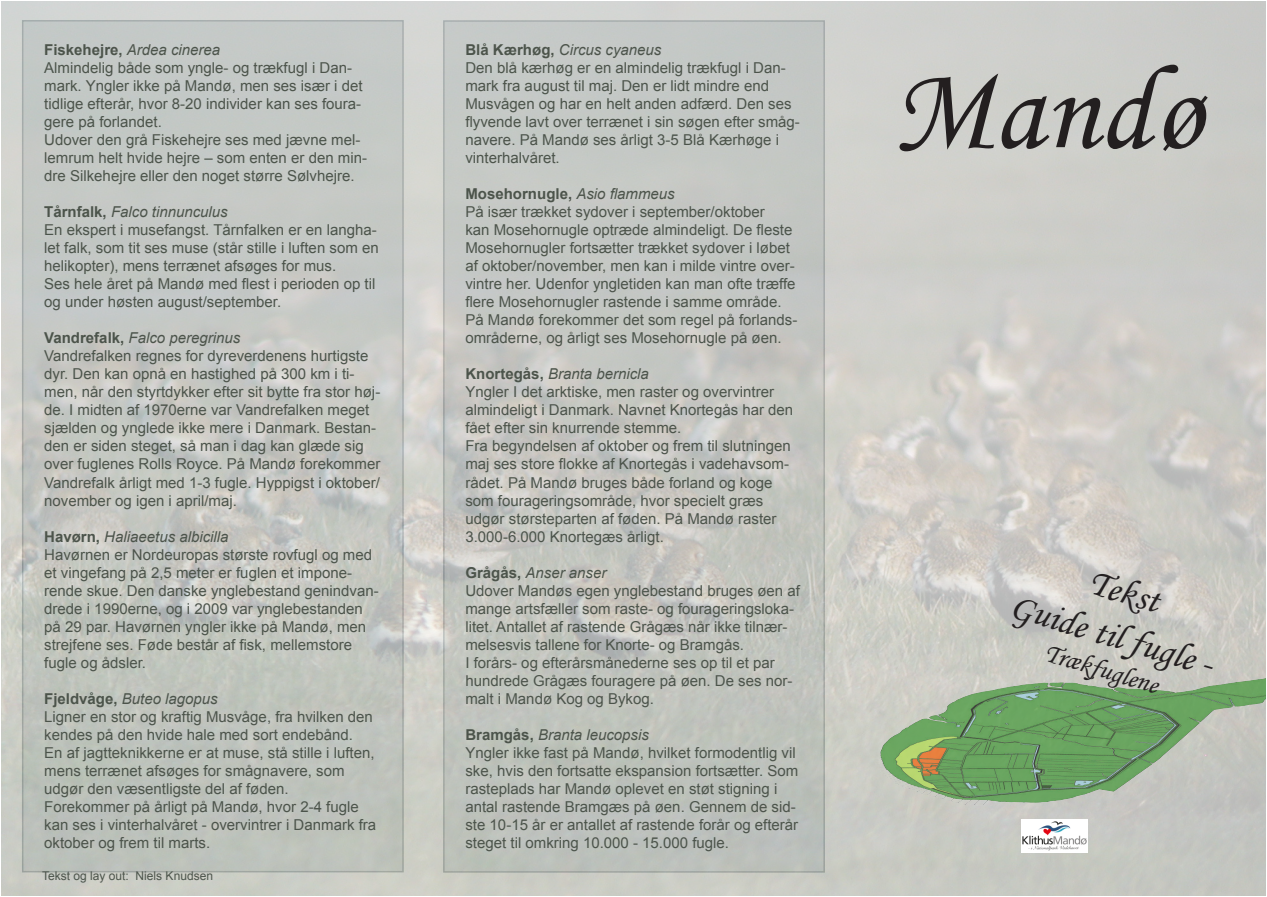
<style>
.page{position:relative;width:1267px;height:897px;background:#fff}
.page>*{position:absolute;margin:0;border:0;box-sizing:border-box;transform-origin:0 0}
.t1{font:120px "Monotype Corsiva";color:#231f20}
.t2{font:37.5px "Monotype Corsiva";color:#231f20}
.t3{font:27px "Monotype Corsiva";color:#231f20}
.t4{font:15px/18px "Arial";color:#4c544b}
.t5{font:italic 15px "Arial";color:#4c544b}
.t6{font:700 15px "Arial";color:#4c544b}
.t7{font:12px "Arial";color:#4c544b}
.s1{font-weight:700;font-style:normal}
.s2{font-weight:400;font-style:italic}
</style>
<div class="page">
<img style="left:2px;top:2px;width:1263px;height:893px">
<img style="left:873px;top:624px;width:392px;height:185px">
<img style="left:1021px;top:819px;width:66px;height:33px">
<p class="t5" style="left:44px;top:40px;width:177px"><span class="s1">Fiskehejre,</span> Ardea cinerea</p>
<p class="t4" style="left:44px;top:59px;width:320px">Almindelig både som yngle- og trækfugl i Dan&shy;mark. Yngler ikke på Mandø, men ses især i det tidlige efterår, hvor 8-20 individer kan ses foura&shy;gere på forlandet.</p>
<p class="t4" style="left:44px;top:131px;width:324px">Udover den grå Fiskehejre ses med jævne mel&shy;lemrum helt hvide hejre – som enten er den min&shy;dre Silkehejre eller den noget større Sølvhejre.</p>
<p class="t5" style="left:44px;top:202px;width:185px"><span class="s1">Tårnfalk,</span> Falco tinnunculus</p>
<p class="t4" style="left:44px;top:221px;width:336px">En ekspert i musefangst. Tårnfalken er en langha&shy;let falk, som tit ses muse (står stille i luften som en helikopter), mens terrænet afsøges for mus.</p>
<p class="t4" style="left:44px;top:275px;width:332px">Ses hele året på Mandø med flest i perioden op til og under høsten august/september.</p>
<p class="t5" style="left:44px;top:328px;width:197px"><span class="s1">Vandrefalk,</span> Falco peregrinus</p>
<p class="t4" style="left:44px;top:347px;width:337px">Vandrefalken regnes for dyreverdenens hurtigste dyr. Den kan opnå en hastighed på 300 km i ti&shy;men, når den styrtdykker efter sit bytte fra stor høj&shy;de. I midten af 1970erne var Vandrefalken meget sjælden og ynglede ikke mere i Danmark. Bestan&shy;den er siden steget, så man i dag kan glæde sig over fuglenes Rolls Royce. På Mandø forekommer Vandrefalk årligt med 1-3 fugle. Hyppigst i oktober/ november og igen i april/maj.</p>
<p class="t5" style="left:44px;top:526px;width:186px"><span class="s1">Havørn,</span> Haliaeetus albicilla</p>
<p class="t4" style="left:44px;top:545px;width:336px">Havørnen er Nordeuropas største rovfugl og med et vingefang på 2,5 meter er fuglen et impone&shy;rende skue. Den danske ynglebestand genindvan&shy;drede i 1990erne, og i 2009 var ynglebestanden på 29 par. Havørnen yngler ikke på Mandø, men strejfene ses. Føde består af fisk, mellemstore fugle og ådsler.</p>
<p class="t5" style="left:44px;top:688px;width:175px"><span class="s1">Fjeldvåge,</span> Buteo lagopus</p>
<p class="t4" style="left:44px;top:707px;width:332px">Ligner en stor og kraftig Musvåge, fra hvilken den kendes på den hvide hale med sort endebånd.<br>En af jagtteknikkerne er at muse, stå stille i luften, mens terrænet afsøges for smågnavere, som udgør den væsentligste del af føden.</p>
<p class="t4" style="left:44px;top:797px;width:333px">Forekommer på årligt på Mandø, hvor 2-4 fugle kan ses i vinterhalvåret - overvintrer i Danmark fra oktober og frem til marts.</p>
<p class="t7" style="left:42px;top:867px;width:172px">Tekst og lay out: Niels Knudsen</p>
<p class="t5" style="left:465px;top:40px;width:197px"><span class="s1">Blå Kærhøg,</span> Circus cyaneus</p>
<p class="t4" style="left:465px;top:59px;width:336px">Den blå kærhøg er en almindelig trækfugl i Dan&shy;mark fra august til maj. Den er lidt mindre end Musvågen og har en helt anden adfærd. Den ses flyvende lavt over terrænet i sin søgen efter småg&shy;navere. På Mandø ses årligt 3-5 Blå Kærhøge i vinterhalvåret.</p>
<p class="t6" style="left:465px;top:184px;width:211px">Mosehornugle, <span class="s2">Asio flammeus</span></p>
<p class="t4" style="left:465px;top:203px;width:333px">På især trækket sydover i september/oktober<br>kan Mosehornugle optræde almindeligt. De fleste Mosehornugler fortsætter trækket sydover i løbet af oktober/november, men kan i milde vintre over&shy;vintre her. Udenfor yngletiden kan man ofte træffe flere Mosehornugler rastende i samme område.<br>På Mandø forekommer det som regel på forlands&shy;områderne, og årligt ses Mosehornugle på øen.</p>
<p class="t5" style="left:465px;top:364px;width:185px"><span class="s1">Knortegås,</span> Branta bernicla</p>
<p class="t4" style="left:465px;top:383px;width:329px">Yngler I det arktiske, men raster og overvintrer almindeligt i Danmark. Navnet Knortegås har den fået efter sin knurrende stemme.</p>
<p class="t4" style="left:465px;top:437px;width:327px">Fra begyndelsen af oktober og frem til slutningen maj ses store flokke af Knortegås i vadehavsom&shy;rådet. På Mandø bruges både forland og koge som fourageringsområde, hvor specielt græs udgør størsteparten af føden. På Mandø raster 3.000-6.000 Knortegæs årligt.</p>
<p class="t5" style="left:465px;top:562px;width:142px"><span class="s1">Grågås,</span> Anser anser</p>
<p class="t4" style="left:465px;top:581px;width:336px">Udover Mandøs egen ynglebestand bruges øen af mange artsfæller som raste- og fourageringsloka&shy;litet. Antallet af rastende Grågæs når ikke tilnær&shy;melsesvis tallene for Knorte- og Bramgås.</p>
<p class="t4" style="left:465px;top:653px;width:328px">I forårs- og efterårsmånederne ses op til et par hundrede Grågæs fouragere på øen. De ses nor&shy;malt i Mandø Kog og Bykog.</p>
<p class="t5" style="left:465px;top:724px;width:185px"><span class="s1">Bramgås,</span> Branta leucopsis</p>
<p class="t4" style="left:465px;top:743px;width:334px">Yngler ikke fast på Mandø, hvilket formodentlig vil ske, hvis den fortsatte ekspansion fortsætter. Som rasteplads har Mandø oplevet en støt stigning i antal rastende Bramgæs på øen. Gennem de sid&shy;ste 10-15 år er antallet af rastende forår og efterår steget til omkring 10.000 - 15.000 fugle.</p>
<p class="t1" style="left:891px;top:38px;width:313px">Mandø</p>
<p class="t2" style="left:1096px;top:559px;width:73px;rotate:17deg">Tekst</p>
<p class="t2" style="left:1018px;top:582px;width:211px;rotate:17deg">Guide til fugle -</p>
<p class="t3" style="left:1050px;top:636px;width:119px;rotate:17deg">Trækfuglene</p>
</div>
